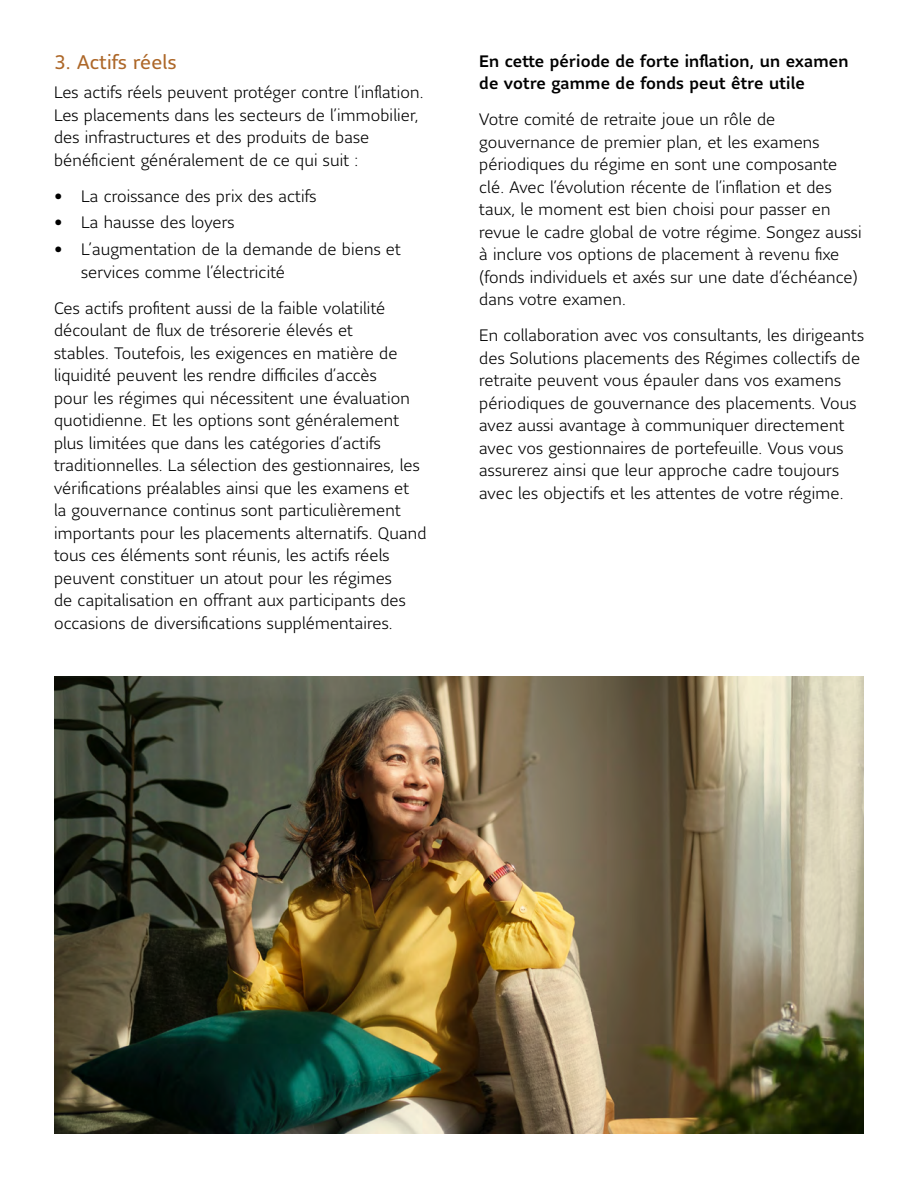
<style>
.page{position:relative;width:918px;height:1188px;background:#fff}
.page>*{position:absolute;margin:0;border:0;box-sizing:border-box;transform-origin:0 0}
.t1{font:19.5px "Sun Life Sans";letter-spacing:.01em;color:#ad6728}
.t2{font:300 16.5px/22.5px "Sun Life Sans";letter-spacing:.01em;color:#000}
.t3{font:500 16.5px/22.5px "Sun Life Sans";letter-spacing:.01em;color:#000}
</style>
<div class="page">
<img style="left:54px;top:677px;width:810px;height:457px">
<p class="t1" style="left:54px;top:49px;width:124px">3. Actifs réels</p>
<p class="t2" style="left:54px;top:81px;width:371px">Les actifs réels peuvent protéger contre l’inflation.<br>Les placements dans les secteurs de l’immobilier, des infrastructures et des produits de base bénéficient généralement de ce qui suit :</p>
<p class="t2" style="left:54px;top:184px;width:264px">• La croissance des prix des actifs</p>
<p class="t2" style="left:54px;top:211px;width:182px">• La hausse des loyers</p>
<p class="t2" style="left:81px;top:238px;width:322px;text-indent:-27px">• L’augmentation de la demande de biens et services comme l’électricité</p>
<p class="t2" style="left:54px;top:296px;width:374px">Ces actifs profitent aussi de la faible volatilité découlant de flux de trésorerie élevés et<br>stables. Toutefois, les exigences en matière de liquidité peuvent les rendre difficiles d’accès<br>pour les régimes qui nécessitent une évaluation quotidienne. Et les options sont généralement plus limitées que dans les catégories d’actifs traditionnelles. La sélection des gestionnaires, les vérifications préalables ainsi que les examens et<br>la gouvernance continus sont particulièrement importants pour les placements alternatifs. Quand tous ces éléments sont réunis, les actifs réels peuvent constituer un atout pour les régimes<br>de capitalisation en offrant aux participants des occasions de diversifications supplémentaires.</p>
<p class="t3" style="left:479px;top:49px;width:371px">En cette période de forte inflation, un examen de votre gamme de fonds peut être utile</p>
<p class="t2" style="left:479px;top:108px;width:384px">Votre comité de retraite joue un rôle de gouvernance de premier plan, et les examens périodiques du régime en sont une composante clé. Avec l’évolution récente de l’inflation et des taux, le moment est bien choisi pour passer en revue le cadre global de votre régime. Songez aussi à inclure vos options de placement à revenu fixe (fonds individuels et axés sur une date d’échéance) dans votre examen.</p>
<p class="t2" style="left:479px;top:324px;width:386px">En collaboration avec vos consultants, les dirigeants des Solutions placements des Régimes collectifs de retraite peuvent vous épauler dans vos examens périodiques de gouvernance des placements. Vous avez aussi avantage à communiquer directement avec vos gestionnaires de portefeuille. Vous vous assurerez ainsi que leur approche cadre toujours avec les objectifs et les attentes de votre régime.</p>
</div>
